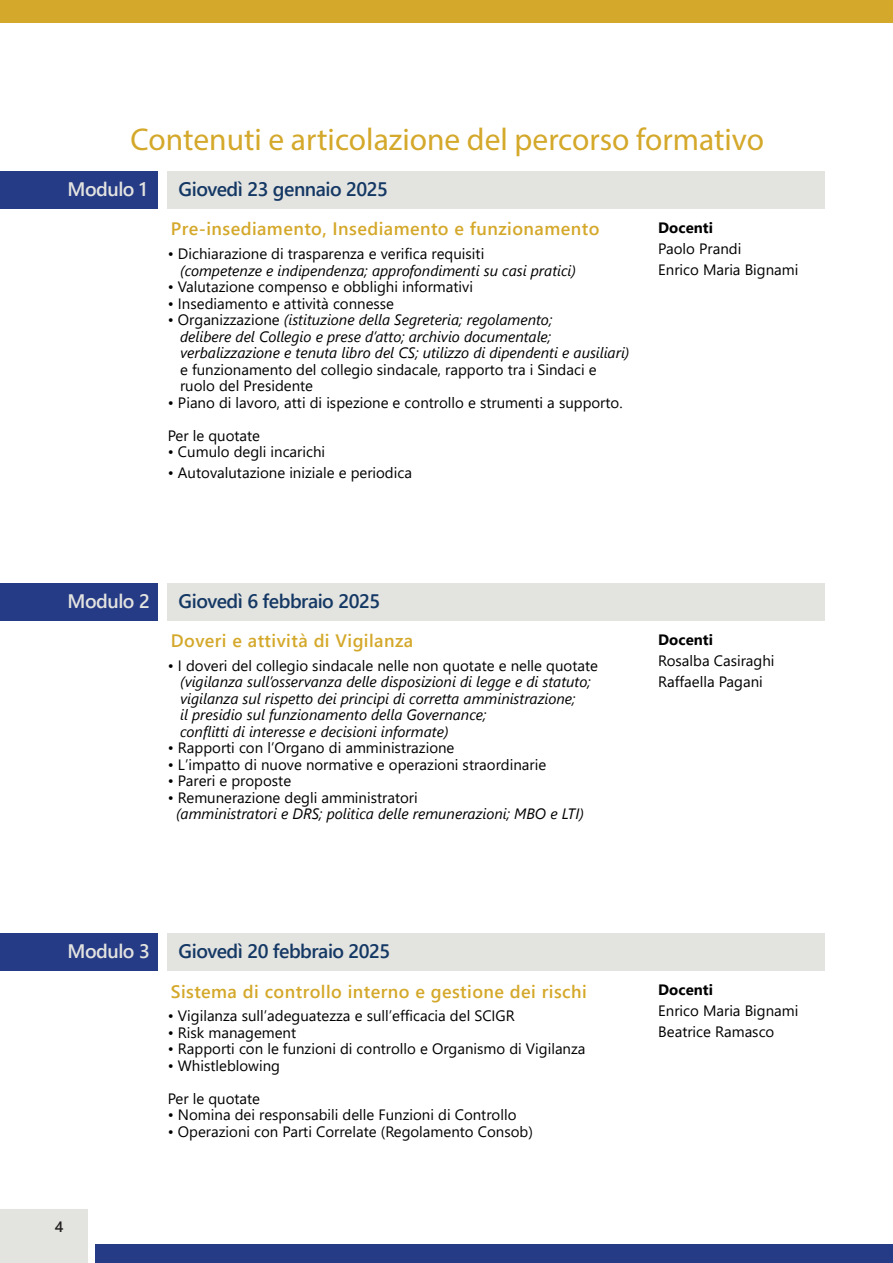
<style>
.page{position:relative;width:893px;height:1263px;background:#fff}
.page>*{position:absolute;margin:0;border:0;box-sizing:border-box;transform-origin:0 0}
.t1{font:31.5px "Myriad Pro";color:#d4a82a}
.t2{font:600 19.5px "Segoe UI";letter-spacing:-.025em;color:#143864}
.t3{font:600 19.5px "Segoe UI";letter-spacing:-.025em;color:#e3e3e0}
.t4{font:600 18px "Segoe UI";letter-spacing:.025em;color:#d4a82a}
.t5{font:15px/21px "Segoe UI";color:#000001}
.t6{font:italic 15px/16.5px "Segoe UI";color:#000001}
.t7{font:700 15px "Segoe UI";color:#000001}
.t8{font:600 15px "Segoe UI";color:#231f20}
.s1{font-style:normal}
</style>
<div class="page">
<div style="left:0;top:0;width:893px;height:23px;background:#d4a82a"></div>
<div style="left:95px;top:1244px;width:798px;height:19px;background:#263b85"></div>
<div style="left:0;top:1209px;width:88px;height:54px;background:#e3e3e0"></div>
<div style="left:0;top:171px;width:158px;height:37px;background:#263b85"></div>
<div style="left:168px;top:171px;width:657px;height:37px;background:#e3e3e0"></div>
<div style="left:0;top:583px;width:158px;height:37px;background:#263b85"></div>
<div style="left:168px;top:583px;width:657px;height:37px;background:#e3e3e0"></div>
<div style="left:0;top:933px;width:158px;height:37px;background:#263b85"></div>
<div style="left:168px;top:933px;width:657px;height:37px;background:#e3e3e0"></div>
<h1 class="t1" style="left:131px;top:120px;width:635px">Contenuti e articolazione del percorso formativo</h1>
<h2 class="t2" style="left:179px;top:171px;width:211px">Giovedì 23 gennaio 2025</h2>
<p class="t4" style="left:171px;top:212px;width:430px">Pre-insediamento, Insediamento e funzionamento</p>
<p class="t5" style="left:168px;top:242px;width:318px">• Dichiarazione di trasparenza e verifica requisiti</p>
<p class="t6" style="left:180px;top:260px;width:397px">(competenze e indipendenza; approfondimenti su casi pratici)</p>
<p class="t5" style="left:168px;top:275px;width:307px">• Valutazione compenso e obblighi informativi</p>
<p class="t5" style="left:168px;top:291px;width:228px">• Insediamento e attività connesse</p>
<p class="t6" style="left:180px;top:309px;width:451px;text-indent:-12px"><span class="s1">• Organizzazione</span> (istituzione della Segreteria; regolamento;<br>delibere del Collegio e prese d’atto; archivio documentale; verbalizzazione e tenuta libro del CS; utilizzo di dipendenti e ausiliari)</p>
<p class="t5" style="left:180px;top:360px;width:418px;line-height:16.5px">e funzionamento del collegio sindacale, rapporto tra i Sindaci e ruolo del Presidente</p>
<p class="t5" style="left:168px;top:390px;width:456px">• Piano di lavoro, atti di ispezione e controllo e strumenti a supporto.</p>
<p class="t5" style="left:168px;top:423px;width:94px">Per le quotate</p>
<p class="t5" style="left:168px;top:440px;width:159px">• Cumulo degli incarichi</p>
<p class="t5" style="left:168px;top:461px;width:246px">• Autovalutazione iniziale e periodica</p>
<h2 class="t3" style="left:68px;top:171px;width:81px">Modulo 1</h2>
<p class="t7" style="left:658px;top:213px;width:56px">Docenti</p>
<p class="t5" style="left:658px;top:237px;width:142px">Paolo Prandi<br>Enrico Maria Bignami</p>
<h2 class="t3" style="left:68px;top:583px;width:84px">Modulo 2</h2>
<h2 class="t2" style="left:179px;top:583px;width:203px">Giovedì 6 febbraio 2025</h2>
<p class="t4" style="left:171px;top:624px;width:244px">Doveri e attività di Vigilanza</p>
<p class="t5" style="left:168px;top:654px;width:432px">• I doveri del collegio sindacale nelle non quotate e nelle quotate</p>
<p class="t6" style="left:180px;top:671px;width:412px">(vigilanza sull’osservanza delle disposizioni di legge e di statuto; vigilanza sul rispetto dei principi di corretta amministrazione;<br>il presidio sul funzionamento della Governance;<br>conflitti di interesse e decisioni informate)</p>
<p class="t5" style="left:168px;top:736px;width:288px">• Rapporti con l’Organo di amministrazione</p>
<p class="t5" style="left:168px;top:753px;width:380px">• L’impatto di nuove normative e operazioni straordinarie</p>
<p class="t5" style="left:168px;top:769px;width:125px">• Pareri e proposte</p>
<p class="t5" style="left:168px;top:786px;width:251px">• Remunerazione degli amministratori</p>
<p class="t6" style="left:176px;top:803px;width:409px">(amministratori e DRS; politica delle remunerazioni; MBO e LTI)</p>
<h2 class="t3" style="left:68px;top:933px;width:84px">Modulo 3</h2>
<h2 class="t2" style="left:179px;top:933px;width:213px">Giovedì 20 febbraio 2025</h2>
<p class="t8" style="left:55px;top:1212px;width:10px">4</p>
<p class="t4" style="left:171px;top:974px;width:418px">Sistema di controllo interno e gestione dei rischi</p>
<p class="t5" style="left:168px;top:1004px;width:349px">• Vigilanza sull’adeguatezza e sull’efficacia del SCIGR</p>
<p class="t5" style="left:168px;top:1021px;width:130px">• Risk management</p>
<p class="t5" style="left:168px;top:1037px;width:419px">• Rapporti con le funzioni di controllo e Organismo di Vigilanza</p>
<p class="t5" style="left:168px;top:1054px;width:114px">• Whistleblowing</p>
<p class="t5" style="left:168px;top:1087px;width:94px">Per le quotate</p>
<p class="t5" style="left:168px;top:1103px;width:350px">• Nomina dei responsabili delle Funzioni di Controllo</p>
<p class="t5" style="left:168px;top:1120px;width:367px">• Operazioni con Parti Correlate (Regolamento Consob)</p>
<p class="t7" style="left:658px;top:625px;width:56px">Docenti</p>
<p class="t5" style="left:658px;top:649px;width:118px">Rosalba Casiraghi<br>Raffaella Pagani</p>
<p class="t7" style="left:658px;top:976px;width:56px">Docenti</p>
<p class="t5" style="left:658px;top:999px;width:142px">Enrico Maria Bignami<br>Beatrice Ramasco</p>
</div>
